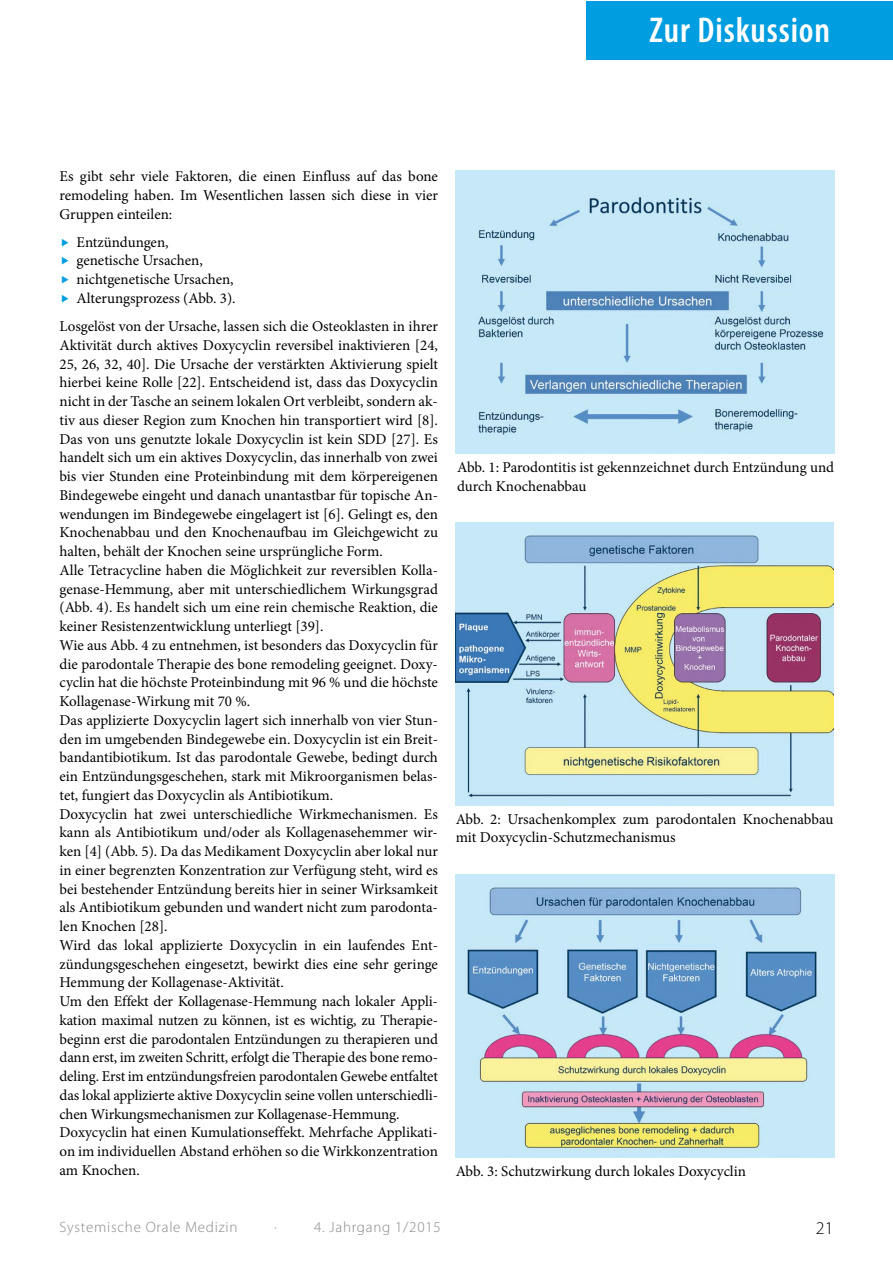
<style>
.page{position:relative;width:893px;height:1263px;background:#fff}
.page>*{position:absolute;margin:0;border:0;box-sizing:border-box;transform-origin:0 0}
.t1{font:600 condensed 36px "Myriad Pro";letter-spacing:.025em;color:#fff}
.t2{font:300 18px "Myriad Pro";color:#000}
.t3{font:15px/18.8px "Minion Pro";letter-spacing:-.005em;color:#000}
.t4{font:300 15px "Myriad Pro";letter-spacing:.05em;color:#87888a}
</style>
<div class="page">
<img style="left:456px;top:170px;width:378px;height:284px">
<img style="left:455px;top:522px;width:378px;height:283px">
<img style="left:456px;top:874px;width:378px;height:284px">
<div style="left:587px;top:1px;width:305px;height:59px;background:#009ee0"></div>
<h1 class="t1" style="left:649px;top:10px;width:182px">Zur Diskussion</h1>
<p class="t3" style="left:60px;top:167px;width:380px;text-align:justify">Es gibt sehr viele Faktoren, die einen Einfluss auf das bone remodeling haben. Im Wesentlichen lassen sich diese in vier Gruppen einteilen:</p>
<p class="t3" style="left:77px;top:233px;width:161px">Entzündungen,<br>genetische Ursachen, nichtgenetische Ursachen,<br>Alterungsprozess (Abb. 3).</p>
<p class="t3" style="left:60px;top:317px;width:380px">Losgelöst von der Ursache, lassen sich die Osteoklasten in ihrer Aktivität durch aktives Doxycyclin reversibel inaktivieren [24, 25, 26, 32, 40]. Die Ursache der verstärkten Aktivierung spielt hierbei keine Rolle [22]. Entscheidend ist, dass das Doxycyclin nicht in der Tasche an seinem lokalen Ort verbleibt, sondern ak&shy;tiv aus dieser Region zum Knochen hin transportiert wird [8].<br>Das von uns genutzte lokale Doxycyclin ist kein SDD [27]. Es handelt sich um ein aktives Doxycyclin, das innerhalb von zwei bis vier Stunden eine Proteinbindung mit dem körpereigenen Bindegewebe eingeht und danach unantastbar für topische An&shy;wendungen im Bindegewebe eingelagert ist [6]. Gelingt es, den Knochenabbau und den Knochenaufbau im Gleichgewicht zu halten, behält der Knochen seine ursprüngliche Form.<br>Alle Tetracycline haben die Möglichkeit zur reversiblen Kolla&shy;genase-Hemmung, aber mit unterschiedlichem Wirkungsgrad (Abb. 4). Es handelt sich um eine rein chemische Reaktion, die keiner Resistenzentwicklung unterliegt [39].<br>Wie aus Abb. 4 zu entnehmen, ist besonders das Doxycyclin für die parodontale Therapie des bone remodeling geeignet. Doxy&shy;cyclin hat die höchste Proteinbindung mit 96 % und die höchste Kollagenase-Wirkung mit 70 %.<br>Das applizierte Doxycyclin lagert sich innerhalb von vier Stun&shy;den im umgebenden Bindegewebe ein. Doxycyclin ist ein Breit&shy;bandantibiotikum. Ist das parodontale Gewebe, bedingt durch ein Entzündungsgeschehen, stark mit Mikroorganismen belas&shy;tet, fungiert das Doxycyclin als Antibiotikum.<br>Doxycyclin hat zwei unterschiedliche Wirkmechanismen. Es kann als Antibiotikum und/oder als Kollagenasehemmer wir&shy;ken [4] (Abb. 5). Da das Medikament Doxycyclin aber lokal nur in einer begrenzten Konzentration zur Verfügung steht, wird es bei bestehender Entzündung bereits hier in seiner Wirksamkeit als Antibiotikum gebunden und wandert nicht zum parodonta&shy;len Knochen [28].<br>Wird das lokal applizierte Doxycyclin in ein laufendes Ent&shy;zündungsgeschehen eingesetzt, bewirkt dies eine sehr geringe Hemmung der Kollagenase-Aktivität.<br>Um den Effekt der Kollagenase-Hemmung nach lokaler Appli&shy;kation maximal nutzen zu können, ist es wichtig, zu Therapie&shy;beginn erst die parodontalen Entzündungen zu therapieren und dann erst, im zweiten Schritt, erfolgt die Therapie des bone remo&shy;deling. Erst im entzündungsfreien parodontalen Gewebe entfaltet das lokal applizierte aktive Doxycyclin seine vollen unterschiedli&shy;chen Wirkungsmechanismen zur Kollagenase-Hemmung.<br>Doxycyclin hat einen Kumulationseffekt. Mehrfache Applikati&shy;on im individuellen Abstand erhöhen so die Wirkkonzentration am Knochen.</p>
<p class="t3" style="left:457px;top:458px;width:379px">Abb. 1: Parodontitis ist gekennzeichnet durch Entzündung und durch Knochenabbau</p>
<p class="t3" style="left:456px;top:809px;width:379px">Abb. 2: Ursachenkomplex zum parodontalen Knochenabbau mit Doxycyclin-Schutzmechanismus</p>
<p class="t3" style="left:456px;top:1161px;width:292px">Abb. 3: Schutzwirkung durch lokales Doxycyclin</p>
<p class="t4" style="left:60px;top:1218px;width:179px">Systemische Orale Medizin</p>
<p class="t4" style="left:274px;top:1218px;width:4px">·</p>
<p class="t4" style="left:314px;top:1218px;width:128px">4. Jahrgang 1/2015</p>
<p class="t2" style="left:816px;top:1218px;width:19px">21</p>
</div>
